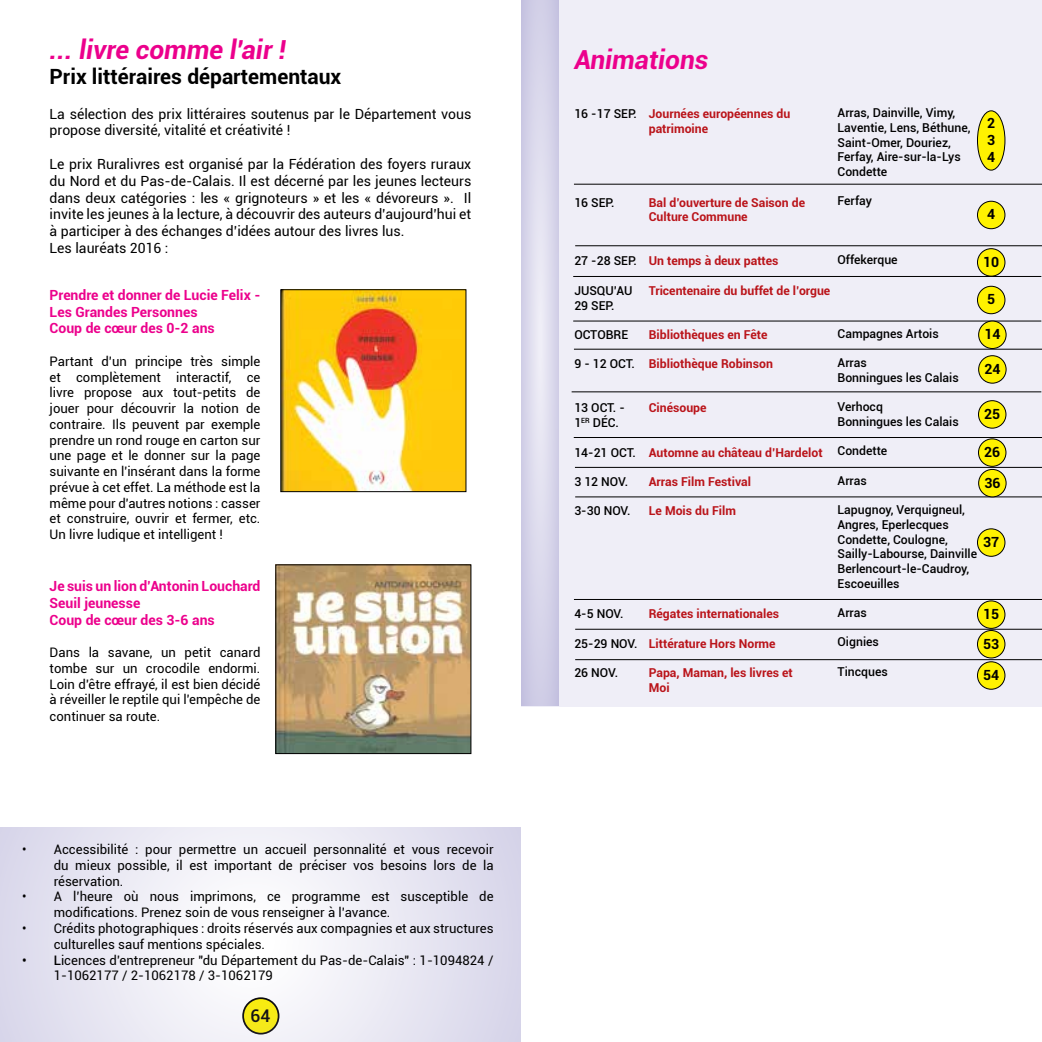
<style>
.page{position:relative;width:1042px;height:1042px;background:#fff}
.page>*{position:absolute;margin:0;border:0;box-sizing:border-box;transform-origin:0 0}
.t1{font:italic 700 26.25px "Roboto";color:#ec008c}
.t2{font:700 21px "Roboto";color:#000}
.t3{font:500 17.5px "Roboto";color:#000}
.t4{font:14px/16.8px "Roboto";color:#000}
.t5{font:700 14px/16.8px "Roboto";color:#ec008c}
.t6{font:700 14px/16.8px "Roboto";color:#000;text-align:justify}
.t7{font:13.12px/15.8px "Roboto";color:#000;text-align:justify}
.t8{font:500 12.25px/14.7px "Roboto";color:#000}
.t9{font:700 12.25px/14.7px "Roboto";color:#ba141a}
.s1{font-weight:500}
</style>
<div class="page">
<div style="left:521px;top:0;width:521px;height:706px;background:#efeef7"></div>
<img style="left:277px;top:566px;width:192px;height:186px">
<div style="left:275px;top:564px;width:196px;height:190px;border:1px solid #000"></div>
<img style="left:282px;top:291px;width:182px;height:199px">
<div style="left:280px;top:289px;width:186px;height:203px;border:1px solid #000"></div>
<svg style="left:521px;top:0;width:37px;height:706px;fill:#d7d5ea"></svg>
<div style="left:977px;top:111px;width:28px;height:59px;background:#fff200;border-radius:50%"></div>
<div style="left:977px;top:110px;width:28px;height:61px;border:1px solid #000;border-radius:50%"></div>
<hr style="left:574px;top:184px;width:468px;height:1px;background:#000">
<div style="left:977px;top:201px;width:28px;height:28px;background:#fff200;border-radius:50%"></div>
<div style="left:977px;top:201px;width:28px;height:28px;border:1px solid #000;border-radius:50%"></div>
<hr style="left:575px;top:245px;width:467px;height:1px;background:#000">
<div style="left:977px;top:286px;width:28px;height:28px;background:#fff200;border-radius:50%"></div>
<div style="left:977px;top:286px;width:28px;height:28px;border:1px solid #000;border-radius:50%"></div>
<div style="left:978px;top:401px;width:28px;height:27px;background:#fff200;border-radius:50%"></div>
<div style="left:978px;top:400px;width:28px;height:28px;border:1px solid #000;border-radius:50%"></div>
<hr style="left:575px;top:467px;width:467px;height:1px;background:#000">
<hr style="left:571px;top:391px;width:470px;height:1px;background:#000">
<hr style="left:574px;top:437px;width:468px;height:1px;background:#000">
<div style="left:978px;top:439px;width:28px;height:27px;background:#fff200;border-radius:50%"></div>
<div style="left:978px;top:438px;width:28px;height:29px;border:1px solid #000;border-radius:50%"></div>
<svg style="left:0;top:827px;width:521px;height:215px;fill:#ebeaf4"></svg>
<hr style="left:573px;top:276px;width:468px;height:1px;background:#000">
<hr style="left:573px;top:321px;width:468px;height:1px;background:#000">
<hr style="left:574px;top:349px;width:468px;height:1px;background:#000">
<hr style="left:575px;top:496px;width:467px;height:1px;background:#000">
<hr style="left:574px;top:599px;width:468px;height:1px;background:#000">
<hr style="left:575px;top:629px;width:467px;height:1px;background:#000">
<hr style="left:575px;top:659px;width:467px;height:1px;background:#000">
<div style="left:977px;top:249px;width:28px;height:27px;background:#fff200;border-radius:50%"></div>
<div style="left:977px;top:248px;width:28px;height:29px;border:1px solid #000;border-radius:50%"></div>
<div style="left:978px;top:356px;width:28px;height:27px;background:#fff200;border-radius:50%"></div>
<div style="left:978px;top:355px;width:28px;height:29px;border:1px solid #000;border-radius:50%"></div>
<div style="left:978px;top:321px;width:28px;height:27px;background:#fff200;border-radius:50%"></div>
<div style="left:978px;top:321px;width:28px;height:28px;border:1px solid #000;border-radius:50%"></div>
<div style="left:978px;top:469px;width:28px;height:28px;background:#fff200;border-radius:50%"></div>
<div style="left:978px;top:469px;width:28px;height:28px;border:1px solid #000;border-radius:50%"></div>
<div style="left:977px;top:529px;width:28px;height:27px;background:#fff200;border-radius:50%"></div>
<div style="left:977px;top:528px;width:28px;height:29px;border:1px solid #000;border-radius:50%"></div>
<div style="left:977px;top:601px;width:28px;height:27px;background:#fff200;border-radius:50%"></div>
<div style="left:977px;top:600px;width:28px;height:29px;border:1px solid #000;border-radius:50%"></div>
<div style="left:977px;top:630px;width:28px;height:28px;background:#fff200;border-radius:50%"></div>
<div style="left:977px;top:630px;width:28px;height:28px;border:1px solid #000;border-radius:50%"></div>
<div style="left:977px;top:662px;width:28px;height:27px;background:#fff200;border-radius:50%"></div>
<div style="left:977px;top:661px;width:28px;height:29px;border:1px solid #000;border-radius:50%"></div>
<h1 class="t1" style="left:50px;top:31px;width:238px">... livre comme l'air !</h1>
<h2 class="t2" style="left:50px;top:62px;width:293px">Prix littéraires départementaux</h2>
<p class="t4" style="left:50px;top:105px;width:423px">La sélection des prix littéraires soutenus par le Département vous propose diversité, vitalité et créativité !</p>
<p class="t4" style="left:50px;top:155px;width:423px">Le prix Ruralivres est organisé par la Fédération des foyers ruraux du Nord et du Pas-de-Calais. Il est décerné par les jeunes lecteurs dans deux catégories : les « grignoteurs » et les « dévoreurs ». Il invite les jeunes à la lecture, à découvrir des auteurs d’aujourd’hui et à participer à des échanges d’idées autour des livres lus.<br>Les lauréats 2016 :</p>
<p class="t5" style="left:50px;top:286px;width:212px">Prendre et donner de Lucie Felix -<br>Les Grandes Personnes<br>Coup de cœur des 0-2 ans</p>
<p class="t7" style="left:50px;top:353px;width:212px">Partant d’un principe très simple et complètement interactif, ce livre propose aux tout-petits de jouer pour découvrir la notion de contraire. Ils peuvent par exemple prendre un rond rouge en carton sur une page et le donner sur la page suivante en l'insérant dans la forme prévue à cet effet. La méthode est la même pour d'autres notions : casser et construire, ouvrir et fermer, etc.<br>Un livre ludique et intelligent !</p>
<p class="t5" style="left:50px;top:577px;width:212px">Je suis un lion d’Antonin Louchard<br>Seuil jeunesse<br>Coup de cœur des 3-6 ans</p>
<p class="t7" style="left:50px;top:644px;width:212px">Dans la savane, un petit canard tombe sur un crocodile endormi.<br>Loin d'être effrayé, il est bien décidé à réveiller le reptile qui l'empêche de continuer sa route.</p>
<p class="t7" style="left:54px;top:841px;width:441px;text-indent:-32px">• Accessibilité : pour permettre un accueil personnalité et vous recevoir du mieux possible, il est important de préciser vos besoins lors de la réservation.</p>
<p class="t7" style="left:54px;top:888px;width:441px;text-indent:-32px">• A l’heure où nous imprimons, ce programme est susceptible de modifications. Prenez soin de vous renseigner à l’avance.</p>
<p class="t7" style="left:54px;top:920px;width:441px;text-indent:-32px">• Crédits photographiques : droits réservés aux compagnies et aux structures culturelles sauf mentions spéciales.</p>
<p class="t7" style="left:54px;top:951px;width:441px;text-indent:-32px"><span class="s1">• L</span>icences d'entrepreneur "du Département du Pas-de-Calais" : 1-1094824 /<br>1-1062177 / 2-1062178 / 3-1062179</p>
<h3 class="t3" style="left:250px;top:1003px;width:21px">64</h3>
<h1 class="t1" style="left:574px;top:41px;width:136px">Animations</h1>
<p class="t8" style="left:574px;top:106px;width:64px">16 -17 sep.</p>
<p class="t8" style="left:574px;top:194px;width:42px">16 sep.</p>
<p class="t8" style="left:574px;top:253px;width:64px">27 -28 sep.</p>
<p class="t8" style="left:574px;top:283px;width:60px">Jusqu’au<br>29 sep.</p>
<p class="t8" style="left:574px;top:327px;width:55px">octobre</p>
<p class="t8" style="left:574px;top:356px;width:62px">9 - 12 oct.</p>
<p class="t8" style="left:574px;top:400px;width:52px">13 oct. -<br>1<sup>er</sup> déc.</p>
<p class="t8" style="left:574px;top:444px;width:63px">14-21 oct.</p>
<p class="t8" style="left:574px;top:474px;width:55px">3 12 nov.</p>
<p class="t8" style="left:574px;top:503px;width:58px">3-30 nov.</p>
<p class="t8" style="left:574px;top:606px;width:32px">4-5 NOV</p>
<p class="t8" style="left:620px;top:606px;width:5px">.</p>
<p class="t8" style="left:574px;top:635px;width:65px">25-29 nov.</p>
<p class="t8" style="left:574px;top:665px;width:45px">26 nov.</p>
<p class="t8" style="left:837px;top:105px;width:135px">Arras, Dainville, Vimy,<br>Laventie, Lens, Béthune,<br>Saint-Omer, Douriez,<br>Ferfay, Aire-sur-la-Lys<br>Condette</p>
<p class="t8" style="left:837px;top:193px;width:36px">Ferfay</p>
<p class="t9" style="left:649px;top:106px;width:143px">Journées européennes du patrimoine</p>
<p class="t6" style="left:987px;top:114px;width:10px">2<br>3<br>4</p>
<p class="t9" style="left:649px;top:194px;width:158px">Bal d’ouverture de Saison de<br>Culture Commune</p>
<p class="t9" style="left:649px;top:253px;width:131px">Un temps à deux pattes</p>
<p class="t9" style="left:649px;top:283px;width:183px">Tricentenaire du buffet de l’orgue</p>
<p class="t9" style="left:649px;top:327px;width:120px">Bibliothèques en Fête</p>
<p class="t9" style="left:649px;top:356px;width:126px">Bibliothèque Robinson</p>
<p class="t9" style="left:649px;top:400px;width:59px">Cinésoupe</p>
<p class="t9" style="left:649px;top:444px;width:175px">Automne au château d’Hardelot</p>
<p class="t9" style="left:649px;top:474px;width:104px">Arras Film Festival</p>
<p class="t9" style="left:649px;top:503px;width:89px">Le Mois du Film</p>
<p class="t6" style="left:987px;top:205px;width:10px">4</p>
<p class="t8" style="left:837px;top:252px;width:62px">Offekerque</p>
<p class="t6" style="left:983px;top:253px;width:18px">10</p>
<p class="t6" style="left:987px;top:290px;width:10px">5</p>
<p class="t8" style="left:837px;top:325px;width:103px">Campagnes Artois</p>
<p class="t8" style="left:837px;top:355px;width:123px">Arras<br>Bonningues les Calais</p>
<p class="t8" style="left:837px;top:399px;width:123px">Verhocq<br>Bonningues les Calais</p>
<p class="t8" style="left:837px;top:443px;width:51px">Condette</p>
<p class="t8" style="left:837px;top:472px;width:31px">Arras</p>
<p class="t8" style="left:837px;top:502px;width:141px">Lapugnoy, Verquigneul,<br>Angres, Eperlecques<br>Condette, Coulogne,<br>Sailly-Labourse, Dainville<br>Berlencourt-le-Caudroy,<br>Escoeuilles</p>
<p class="t8" style="left:837px;top:605px;width:31px">Arras</p>
<p class="t8" style="left:837px;top:634px;width:43px">Oignies</p>
<p class="t8" style="left:837px;top:664px;width:52px">Tincques</p>
<p class="t6" style="left:984px;top:325px;width:18px">14</p>
<p class="t6" style="left:984px;top:360px;width:18px">24</p>
<p class="t6" style="left:984px;top:405px;width:18px">25</p>
<p class="t6" style="left:984px;top:443px;width:18px">26</p>
<p class="t6" style="left:984px;top:474px;width:18px">36</p>
<p class="t6" style="left:983px;top:533px;width:18px">37</p>
<p class="t9" style="left:649px;top:606px;width:132px">Régates internationales</p>
<p class="t9" style="left:649px;top:635px;width:128px">Littérature Hors Norme</p>
<p class="t9" style="left:649px;top:665px;width:146px">Papa, Maman, les livres et<br>Moi</p>
<p class="t6" style="left:983px;top:599px;width:18px;line-height:29.6px">15<br>53</p>
<p class="t6" style="left:983px;top:666px;width:18px">54</p>
</div>
